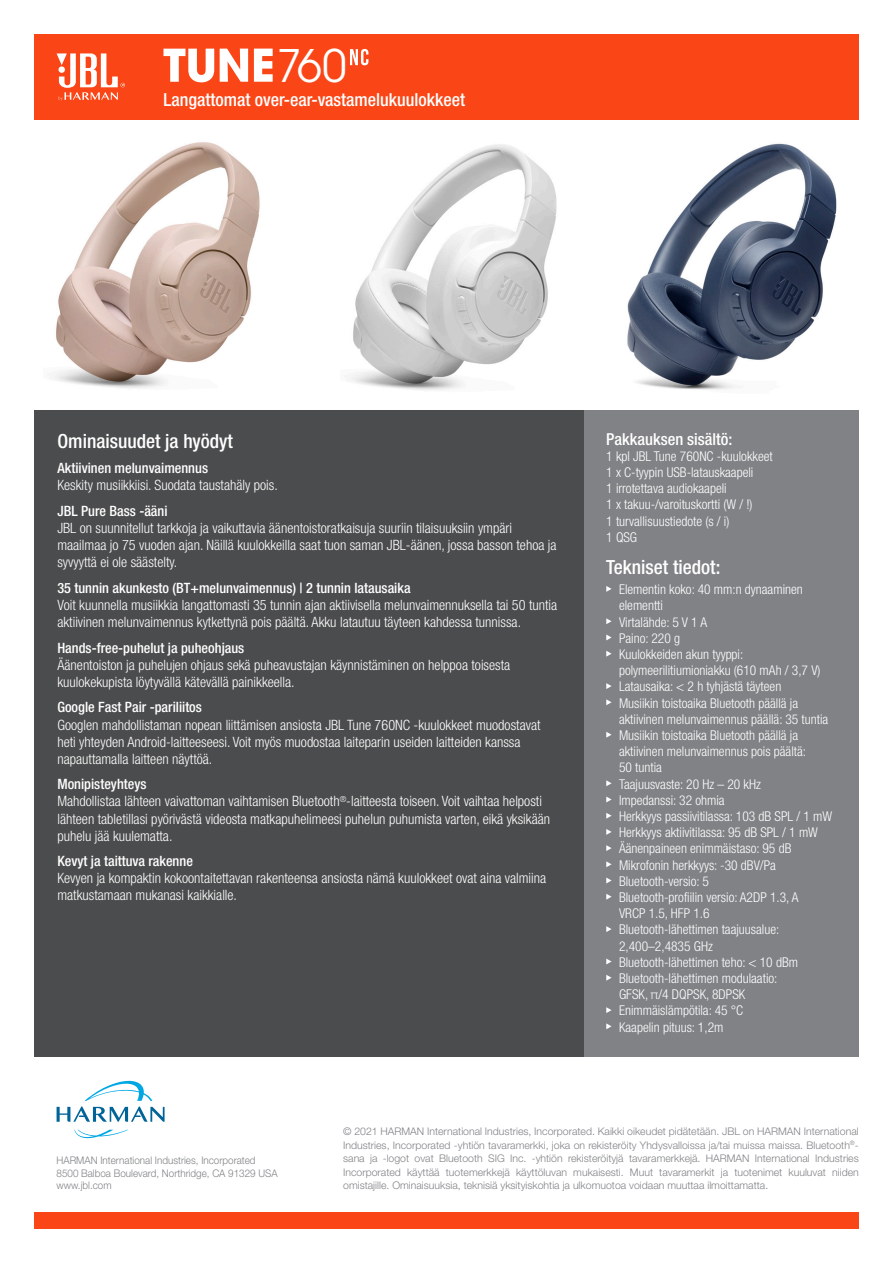
<style>
.page{position:relative;width:893px;height:1263px;background:#fff}
.page>*{position:absolute;margin:0;border:0;box-sizing:border-box;transform-origin:0 0}
.t1{font:49.5px "Avant Gard Goth EF";color:#fff}
.t2{font:500 condensed 19.5px "Helvetica Neue LT Pro";color:#fff}
.t3{font:500 condensed 18px "Helvetica Neue LT Pro";color:#fff}
.t4{font:500 condensed 16.5px "Helvetica Neue LT Pro";color:#fff}
.t5{font:300 condensed 14.25px/17.1px "Helvetica Neue LT Pro";color:#fff}
.t6{font:500 condensed 14.25px "Helvetica Neue LT Pro";color:#fff}
.t7{font:300 condensed 13.5px/16.2px "Helvetica Neue LT Pro";color:#fff}
.t8{font:300 10.5px/13.5px "Helvetica Neue LT Pro";color:#808285;text-align:justify}
.t9{font:300 10.5px "Helvetica Neue LT Pro";color:#808285;scale:.94 1}
</style>
<div class="page">
<img style="left:44px;top:119px;width:231px;height:269px">
<img style="left:341px;top:119px;width:231px;height:271px">
<img style="left:616px;top:119px;width:231px;height:271px">
<div style="left:34px;top:34px;width:825px;height:85px;background:#fa4616"></div>
<div style="left:34px;top:1213px;width:825px;height:16px;background:#fa4616"></div>
<svg style="left:57px;top:53px;width:68px;height:48px"></svg>
<svg style="left:74px;top:1130px;width:54px;height:8px"></svg>
<svg style="left:57px;top:1080px;width:108px;height:42px"></svg>
<div style="left:584px;top:410px;width:275px;height:646px;background:#808285"></div>
<svg style="left:606px;top:586px;width:6px;height:6px"></svg>
<svg style="left:606px;top:618px;width:6px;height:6px"></svg>
<svg style="left:606px;top:634px;width:6px;height:6px"></svg>
<svg style="left:606px;top:651px;width:6px;height:6px"></svg>
<svg style="left:606px;top:683px;width:6px;height:6px"></svg>
<svg style="left:606px;top:699px;width:6px;height:6px"></svg>
<svg style="left:606px;top:732px;width:6px;height:6px"></svg>
<svg style="left:606px;top:780px;width:6px;height:6px"></svg>
<svg style="left:606px;top:796px;width:6px;height:6px"></svg>
<svg style="left:606px;top:813px;width:6px;height:6px"></svg>
<svg style="left:606px;top:829px;width:6px;height:6px"></svg>
<svg style="left:606px;top:845px;width:6px;height:6px"></svg>
<svg style="left:606px;top:861px;width:6px;height:6px"></svg>
<svg style="left:606px;top:877px;width:6px;height:6px"></svg>
<svg style="left:606px;top:894px;width:6px;height:6px"></svg>
<svg style="left:606px;top:926px;width:6px;height:6px"></svg>
<svg style="left:606px;top:958px;width:6px;height:6px"></svg>
<svg style="left:606px;top:975px;width:6px;height:6px"></svg>
<svg style="left:606px;top:1007px;width:6px;height:6px"></svg>
<svg style="left:606px;top:1023px;width:6px;height:6px"></svg>
<div style="left:34px;top:410px;width:550px;height:646px;background:#4b4c4d"></div>
<svg style="left:350px;top:49px;width:18px;height:16px"></svg>
<svg style="left:163px;top:49px;width:51px;height:33px"></svg>
<svg style="left:220px;top:49px;width:28px;height:33px"></svg>
<svg style="left:254px;top:49px;width:19px;height:33px"></svg>
<p class="t1" style="left:276px;top:37px;width:72px">760</p>
<p class="t3" style="left:163px;top:89px;width:303px">Langattomat over-ear-vastamelukuulokkeet</p>
<p class="t2" style="left:57px;top:429px;width:177px">Ominaisuudet ja hyödyt</p>
<p class="t6" style="left:57px;top:460px;width:152px">Aktiivinen melunvaimennus</p>
<p class="t5" style="left:57px;top:477px;width:222px">Keskity musiikkiisi. Suodata taustahäly pois.</p>
<p class="t6" style="left:57px;top:502px;width:112px">JBL Pure Bass -ääni</p>
<p class="t5" style="left:57px;top:519px;width:501px">JBL on suunnitellut tarkkoja ja vaikuttavia äänentoistoratkaisuja suuriin tilaisuuksiin ympäri maailmaa jo 75 vuoden ajan. Näillä kuulokkeilla saat tuon saman JBL-äänen, jossa basson tehoa ja syvyyttä ei ole säästelty.</p>
<p class="t6" style="left:57px;top:579px;width:355px">35 tunnin akunkesto (BT+melunvaimennus) | 2 tunnin latausaika</p>
<p class="t5" style="left:57px;top:596px;width:501px">Voit kuunnella musiikkia langattomasti 35 tunnin ajan aktiivisella melunvaimennuksella tai 50 tuntia aktiivinen melunvaimennus kytkettynä pois päältä. Akku latautuu täyteen kahdessa tunnissa.</p>
<p class="t6" style="left:57px;top:639px;width:188px">Hands-free-puhelut ja puheohjaus</p>
<p class="t5" style="left:57px;top:656px;width:454px">Äänentoiston ja puhelujen ohjaus sekä puheavustajan käynnistäminen on helppoa toisesta kuulokekupista löytyvällä kätevällä painikkeella.</p>
<p class="t6" style="left:57px;top:699px;width:146px">Google Fast Pair -pariliitos</p>
<p class="t5" style="left:57px;top:716px;width:485px">Googlen mahdollistaman nopean liittämisen ansiosta JBL Tune 760NC -kuulokkeet muodostavat heti yhteyden Android-laitteeseesi. Voit myös muodostaa laiteparin useiden laitteiden kanssa napauttamalla laitteen näyttöä.</p>
<p class="t6" style="left:57px;top:776px;width:91px">Monipisteyhteys</p>
<p class="t5" style="left:57px;top:793px;width:494px">Mahdollistaa lähteen vaivattoman vaihtamisen Bluetooth<sup>®</sup>-laitteesta toiseen. Voit vaihtaa helposti lähteen tabletillasi pyörivästä videosta matkapuhelimeesi puhelun puhumista varten, eikä yksikään puhelu jää kuulematta.</p>
<p class="t6" style="left:57px;top:853px;width:137px">Kevyt ja taittuva rakenne</p>
<p class="t5" style="left:57px;top:870px;width:490px">Kevyen ja kompaktin kokoontaitettavan rakenteensa ansiosta nämä kuulokkeet ovat aina valmiina matkustamaan mukanasi kaikkialle.</p>
<p class="t4" style="left:606px;top:429px;width:128px">Pakkauksen sisältö:</p>
<p class="t7" style="left:606px;top:448px;width:168px">1 kpl JBL Tune 760NC -kuulokkeet</p>
<p class="t7" style="left:606px;top:464px;width:149px">1 x C-tyypin USB-latauskaapeli</p>
<p class="t7" style="left:606px;top:480px;width:122px">1 irrotettava audiokaapeli</p>
<p class="t7" style="left:606px;top:496px;width:148px">1 x takuu-/varoituskortti (W / !)</p>
<p class="t7" style="left:606px;top:513px;width:125px">1 turvallisuustiedote (s / i)</p>
<p class="t7" style="left:606px;top:529px;width:32px">1 QSG</p>
<p class="t2" style="left:606px;top:555px;width:116px">Tekniset tiedot:</p>
<p class="t7" style="left:619px;top:581px;width:185px">Elementin koko: 40 mm:n dynaaminen elementti</p>
<p class="t7" style="left:619px;top:614px;width:90px">Virtalähde: 5 V 1 A</p>
<p class="t7" style="left:619px;top:630px;width:63px">Paino: 220 g</p>
<p class="t7" style="left:619px;top:646px;width:203px">Kuulokkeiden akun tyyppi: polymeerilitiumioniakku (610 mAh / 3,7 V)</p>
<p class="t7" style="left:619px;top:678px;width:164px">Latausaika: &lt; 2 h tyhjästä täyteen</p>
<p class="t7" style="left:619px;top:695px;width:211px">Musiikin toistoaika Bluetooth päällä ja aktiivinen melunvaimennus päällä: 35 tuntia</p>
<p class="t7" style="left:619px;top:727px;width:189px">Musiikin toistoaika Bluetooth päällä ja aktiivinen melunvaimennus pois päältä:<br>50 tuntia</p>
<p class="t7" style="left:619px;top:776px;width:143px">Taajuusvaste: 20 Hz – 20 kHz</p>
<p class="t7" style="left:619px;top:792px;width:107px">Impedanssi: 32 ohmia</p>
<p class="t7" style="left:619px;top:808px;width:215px">Herkkyys passiivitilassa: 103 dB SPL / 1 mW</p>
<p class="t7" style="left:619px;top:824px;width:200px">Herkkyys aktiivitilassa: 95 dB SPL / 1 mW</p>
<p class="t7" style="left:619px;top:840px;width:174px">Äänenpaineen enimmäistaso: 95 dB</p>
<p class="t7" style="left:619px;top:857px;width:158px">Mikrofonin herkkyys: -30 dBV/Pa</p>
<p class="t7" style="left:619px;top:873px;width:91px">Bluetooth-versio: 5</p>
<p class="t7" style="left:619px;top:889px;width:181px">Bluetooth-profiilin versio: A2DP 1.3, A<br>VRCP 1.5, HFP 1.6</p>
<p class="t7" style="left:619px;top:921px;width:162px">Bluetooth-lähettimen taajuusalue:<br>2,400–2,4835 GHz</p>
<p class="t7" style="left:619px;top:954px;width:180px">Bluetooth-lähettimen teho: &lt; 10 dBm</p>
<p class="t7" style="left:619px;top:970px;width:160px">Bluetooth-lähettimen modulaatio:<br>GFSK, π/4 DQPSK, 8DPSK</p>
<p class="t7" style="left:619px;top:1002px;width:126px">Enimmäislämpötila: 45 °C</p>
<p class="t7" style="left:619px;top:1019px;width:106px">Kaapelin pituus: 1,2m</p>
<p class="t9" style="left:57px;top:1154px;width:213px">HARMAN International Industries, Incorporated</p>
<p class="t9" style="left:57px;top:1166px;width:237px">8500 Balboa Boulevard, Northridge, CA 91329 USA</p>
<p class="t9" style="left:57px;top:1179px;width:60px">www.jbl.com</p>
<p class="t8" style="left:343px;top:1124px;width:517px">© 2021 HARMAN International Industries, Incorporated. Kaikki oikeudet pidätetään. JBL on HARMAN International Industries, Incorporated -yhtiön tavaramerkki, joka on rekisteröity Yhdysvalloissa ja/tai muissa maissa. Bluetooth<sup>®</sup>- sana ja -logot ovat Bluetooth SIG Inc. -yhtiön rekisteröityjä tavaramerkkejä. HARMAN International Industries Incorporated käyttää tuotemerkkejä käyttöluvan mukaisesti. Muut tavaramerkit ja tuotenimet kuuluvat niiden omistajille. Ominaisuuksia, teknisiä yksityiskohtia ja ulkomuotoa voidaan muuttaa ilmoittamatta.</p>
</div>
